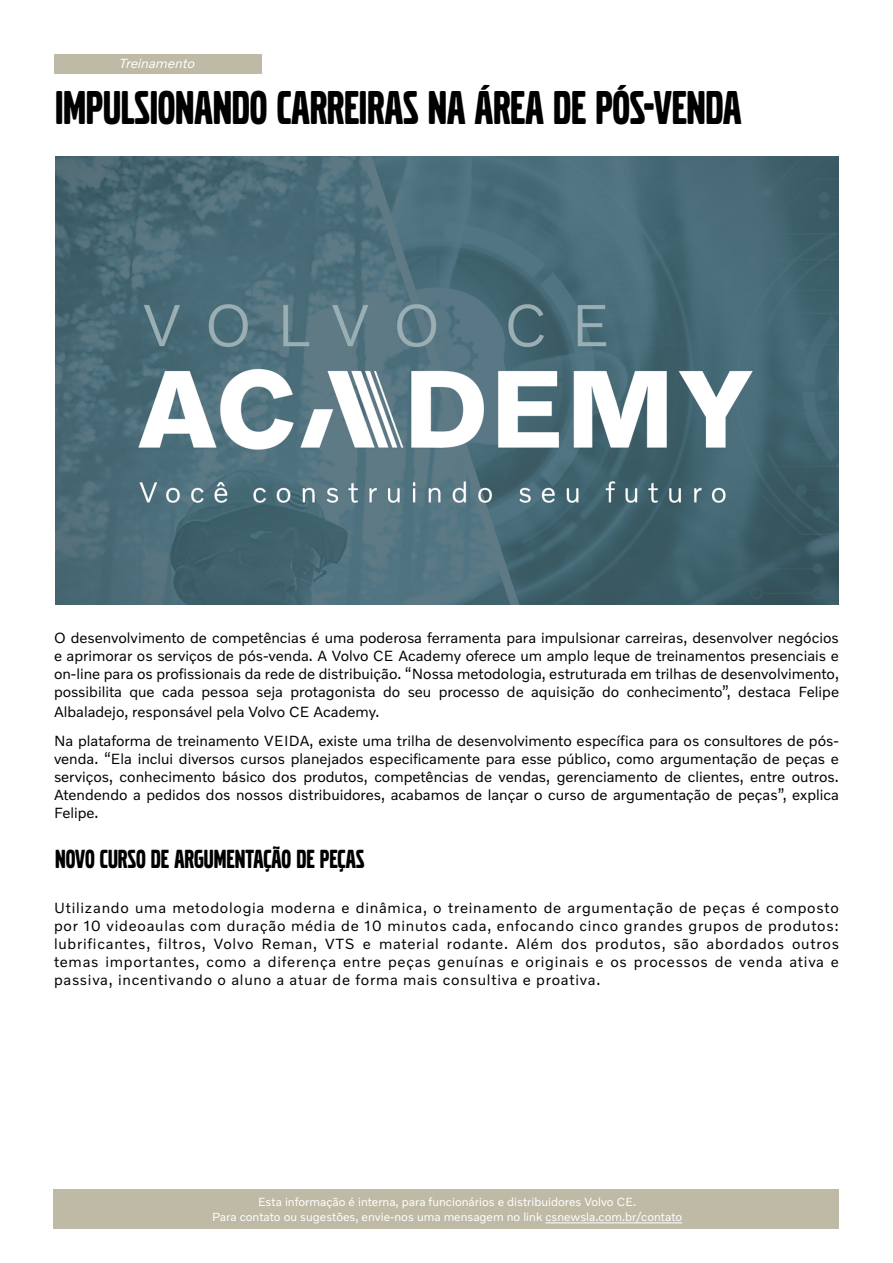
<style>
.page{position:relative;width:893px;height:1263px;background:#fff}
.page>*{position:absolute;margin:0;border:0;box-sizing:border-box;transform-origin:0 0}
.t1{font:49.5px "Volvo Broad Pro";letter-spacing:-.005em;color:#000}
.t2{font:27.3px "Volvo Broad Pro";color:#000}
.t3{font:15px/18px "Volvo Novum";color:#000;text-align:justify}
.t4{font:italic 13.5px "Volvo Novum";color:#fff}
.t5{font:12px/14.4px "Volvo Novum";color:#fff;text-align:center}
</style>
<div class="page">
<div style="left:53px;top:1189px;width:786px;height:40px;background:#bfbaa6"></div>
<hr style="left:545px;top:1222px;width:137px;height:1px;background:#fff">
<div style="left:54px;top:54px;width:207px;height:20px;background:#bfbaa6"></div>
<img style="left:55px;top:156px;width:784px;height:449px">
<p class="t4" style="left:120px;top:55px;width:77px">Treinamento</p>
<h1 class="t1" style="left:55px;top:85px;width:688px">IMPULSIONANDO CARREIRAS NA ÁREA DE PÓS-VENDA</h1>
<p class="t3" style="left:54px;top:628px;width:786px">O desenvolvimento de competências é uma poderosa ferramenta para impulsionar carreiras, desenvolver negócios e aprimorar os serviços de pós-venda. A Volvo CE Academy oferece um amplo leque de treinamentos presenciais e on-line para os profissionais da rede de distribuição. “Nossa metodologia, estruturada em trilhas de desenvolvimento, possibilita que cada pessoa seja protagonista do seu processo de aquisição do conhecimento”, destaca Felipe</p>
<p class="t3" style="left:54px;top:696px;width:786px;line-height:29.5px">Albaladejo, responsável pela Volvo CE Academy.<br>Na plataforma de treinamento VEIDA, existe uma trilha de desenvolvimento específica para os consultores de pós-</p>
<p class="t3" style="left:54px;top:749px;width:786px">venda. “Ela inclui diversos cursos planejados especificamente para esse público, como argumentação de peças e serviços, conhecimento básico dos produtos, competências de vendas, gerenciamento de clientes, entre outros.<br>Atendendo a pedidos dos nossos distribuidores, acabamos de lançar o curso de argumentação de peças”, explica Felipe.</p>
<h2 class="t2" style="left:55px;top:846px;width:311px">NOVO CURSO DE ARGUMENTAÇÃO DE PEÇAS</h2>
<p class="t3" style="left:54px;top:898px;width:786px">Utilizando uma metodologia moderna e dinâmica, o treinamento de argumentação de peças é composto por 10 videoaulas com duração média de 10 minutos cada, enfocando cinco grandes grupos de produtos: lubrificantes, filtros, Volvo Reman, VTS e material rodante. Além dos produtos, são abordados outros temas importantes, como a diferença entre peças genuínas e originais e os processos de venda ativa e passiva, incentivando o aluno a atuar de forma mais consultiva e proativa.</p>
<p class="t5" style="left:212px;top:1194px;width:471px">Esta informação é interna, para funcionários e distribuidores Volvo CE.<br>Para contato ou sugestões, envie-nos uma mensagem no link csnewsla.com.br/contato</p>
</div>
